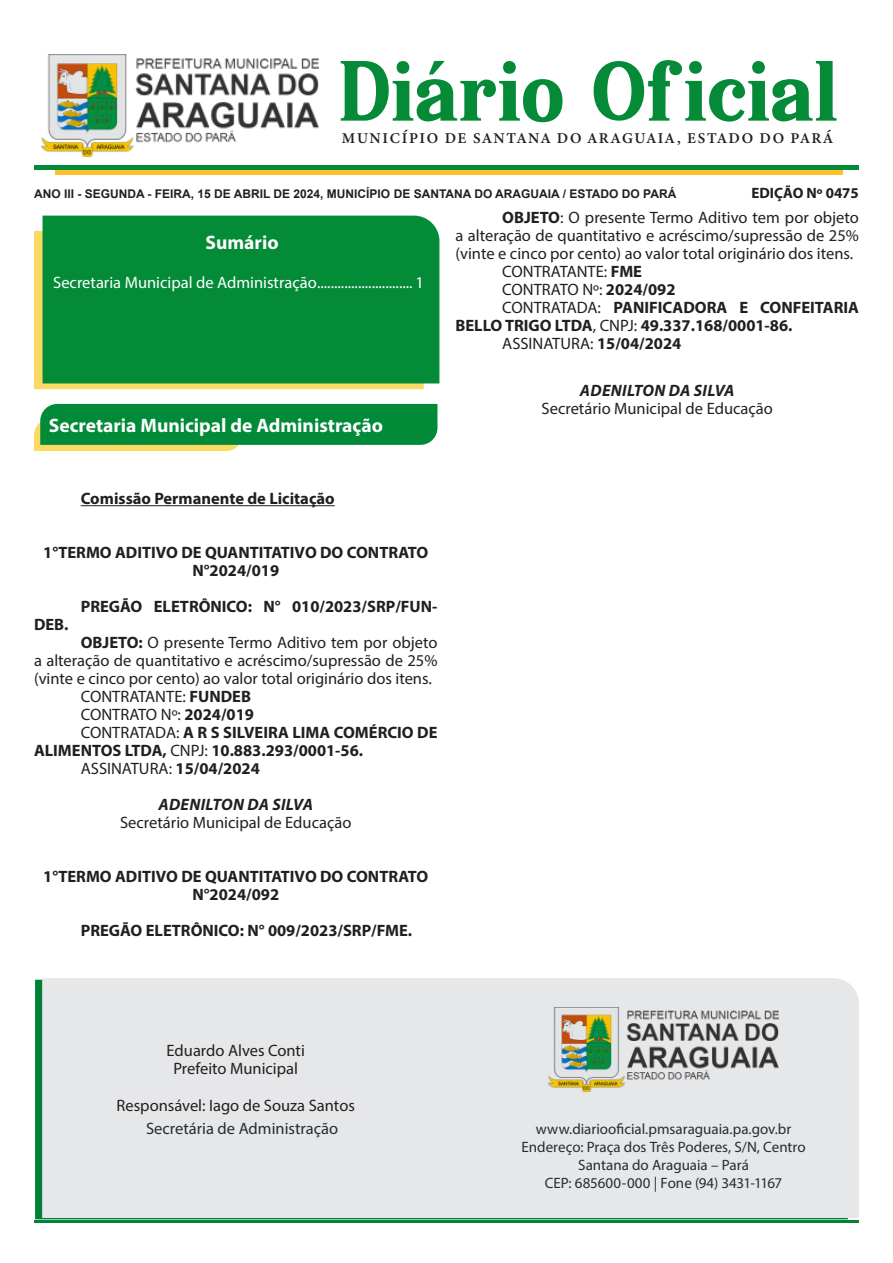
<style>
.page{position:relative;width:893px;height:1263px;background:#fff}
.page>*{position:absolute;margin:0;border:0;box-sizing:border-box;transform-origin:0 0}
.t1{font:700 79.5px "Serif Memorial";color:#058a38}
.titul{font:700 19.5px "Myriad Pro";color:#fff}
.titulo_suma{font:700 19.5px "Myriad Pro";color:#fff}
.texto{font:16.5px/18px "Myriad Pro";color:#231f20;text-align:justify}
.texto-2{font:700 16.5px/18px "Myriad Pro";color:#231f20}
.texto_centr{font:16.5px "Myriad Pro";color:#231f20}
.texto_centr-2{font:700 16.5px/18px "Myriad Pro";color:#231f20;text-align:center}
.t2{font:16.5px "Myriad Pro";color:#fff}
.texto_centr-3{font:italic 700 16.5px "Myriad Pro";letter-spacing:.02em;color:#231f20}
.conteudosuma{font:16.5px "Myriad Pro";color:#292c2f}
.conteudosuma-2{font:15px "Myriad Pro";color:#292c2f}
.t3{font:15px "Minion Variable Concept";letter-spacing:.125em;color:#231f20}
.t4{font:700 15px "Myriad Pro";color:#231f20}
.t5{font:700 12px "Arial";color:#231f20}
.s1{font-weight:700}
.s2{font-weight:400}
</style>
<div class="page">
<hr style="left:34px;top:1220px;width:825px;height:3px;background:#028137">
<hr style="left:34px;top:165px;width:825px;height:4px;background:#038b38">
<div style="left:55px;top:170px;width:787px;height:5px;background:#fac12d"></div>
<svg style="left:34px;top:231px;width:390px;height:158px;background:#e8d45f"></svg>
<div style="left:43px;top:216px;width:396px;height:167px;background:#038b38"></div>
<img style="left:41px;top:55px;width:277px;height:101px">
<hr style="left:81px;top:505px;width:254px;height:1px;background:#231f20">
<svg style="left:34px;top:404px;width:403px;height:47px;background:#26994a"></svg>
<div style="left:42px;top:978px;width:817px;height:240px;background:#e6e7e9"></div>
<img style="left:549px;top:1007px;width:229px;height:84px">
<p class="t1" style="left:338px;top:28px;width:501px">Diário Oficial</p>
<p class="t3" style="left:342px;top:127px;width:492px">MUNICÍPIO DE SANTANA DO ARAGUAIA, ESTADO DO PARÁ</p>
<p class="t5" style="left:34px;top:185px;width:644px">ANO III - SEGUNDA - FEIRA, 15 DE ABRIL DE 2024, MUNICÍPIO DE SANTANA DO ARAGUAIA / ESTADO DO PARÁ</p>
<p class="t4" style="left:751px;top:183px;width:109px">EDIÇÃO Nº 0475</p>
<p class="titulo_suma" style="left:206px;top:229px;width:74px">Sumário</p>
<p class="t2" style="left:53px;top:272px;width:372px">Secretaria Municipal de Administração............................ 1</p>
<p class="texto" style="left:455px;top:208px;width:405px;text-indent:47px"><span class="s1">OBJETO</span>: O presente Termo Aditivo tem por objeto a alteração de quantitativo e acréscimo/supressão de 25% (vinte e cinco por cento) ao valor total originário dos itens.</p>
<p class="texto" style="left:502px;top:262px;width:141px">CONTRATANTE: <span class="s1">FME</span></p>
<p class="texto" style="left:502px;top:280px;width:175px">CONTRATO Nº: <span class="s1">2024/092</span></p>
<p class="texto-2" style="left:455px;top:297px;width:405px;text-indent:47px"><span class="s2">CONTRATADA:</span> PANIFICADORA E CONFEITARIA<br>BELLO TRIGO LTDA<span class="s2">, CNPJ:</span> 49.337.168/0001-86.</p>
<p class="texto" style="left:502px;top:334px;width:181px">ASSINATURA: <span class="s1">15/04/2024</span></p>
<p class="texto_centr-3" style="left:580px;top:380px;width:156px">ADENILTON DA SILVA</p>
<p class="texto_centr" style="left:541px;top:398px;width:233px">Secretário Municipal de Educação</p>
<p class="titul" style="left:49px;top:413px;width:336px">Secretaria Municipal de Administração</p>
<p class="texto-2" style="left:81px;top:489px;width:255px">Comissão Permanente de Licitação</p>
<p class="texto_centr-2" style="left:43px;top:543px;width:386px">1°TERMO ADITIVO DE QUANTITATIVO DO CONTRATO<br>N°2024/019</p>
<p class="texto-2" style="left:81px;top:597px;width:358px">PREGÃO ELETRÔNICO: N° 010/2023/SRP/FUN-</p>
<p class="texto-2" style="left:34px;top:615px;width:36px">DEB.</p>
<p class="texto" style="left:34px;top:633px;width:405px;text-indent:47px"><span class="s1">OBJETO:</span> O presente Termo Aditivo tem por objeto a alteração de quantitativo e acréscimo/supressão de 25% (vinte e cinco por cento) ao valor total originário dos itens.</p>
<p class="texto" style="left:81px;top:687px;width:172px">CONTRATANTE: <span class="s1">FUNDEB</span></p>
<p class="texto" style="left:81px;top:705px;width:175px">CONTRATO Nº: <span class="s1">2024/019</span></p>
<p class="texto-2" style="left:34px;top:723px;width:405px;text-indent:47px"><span class="s2">CONTRATADA:</span> A R S SILVEIRA LIMA COMÉRCIO DE<br>ALIMENTOS LTDA, <span class="s2">CNPJ:</span> 10.883.293/0001-56.</p>
<p class="texto" style="left:81px;top:759px;width:181px">ASSINATURA: <span class="s1">15/04/2024</span></p>
<p class="texto_centr-3" style="left:159px;top:794px;width:156px">ADENILTON DA SILVA</p>
<p class="texto_centr" style="left:120px;top:812px;width:233px">Secretário Municipal de Educação</p>
<p class="texto_centr-2" style="left:43px;top:867px;width:386px">1°TERMO ADITIVO DE QUANTITATIVO DO CONTRATO<br>N°2024/092</p>
<p class="texto-2" style="left:81px;top:921px;width:333px">PREGÃO ELETRÔNICO: N° 009/2023/SRP/FME.</p>
<p class="texto_centr" style="left:167px;top:1041px;width:140px">Eduardo Alves Conti</p>
<p class="texto_centr" style="left:173px;top:1059px;width:126px">Prefeito Municipal</p>
<p class="texto_centr" style="left:117px;top:1095px;width:240px">Responsável: Iago de Souza Santos</p>
<p class="conteudosuma" style="left:146px;top:1118px;width:194px">Secretária de Administração</p>
<p class="conteudosuma-2" style="left:536px;top:1120px;width:257px">www.diariooficial.pmsaraguaia.pa.gov.br</p>
<p class="conteudosuma-2" style="left:522px;top:1138px;width:285px">Endereço: Praça dos Três Poderes, S/N, Centro</p>
<p class="conteudosuma-2" style="left:578px;top:1156px;width:172px">Santana do Araguaia – Pará</p>
<p class="conteudosuma-2" style="left:545px;top:1174px;width:239px">CEP: 685600-000 | Fone (94) 3431-1167</p>
</div>
